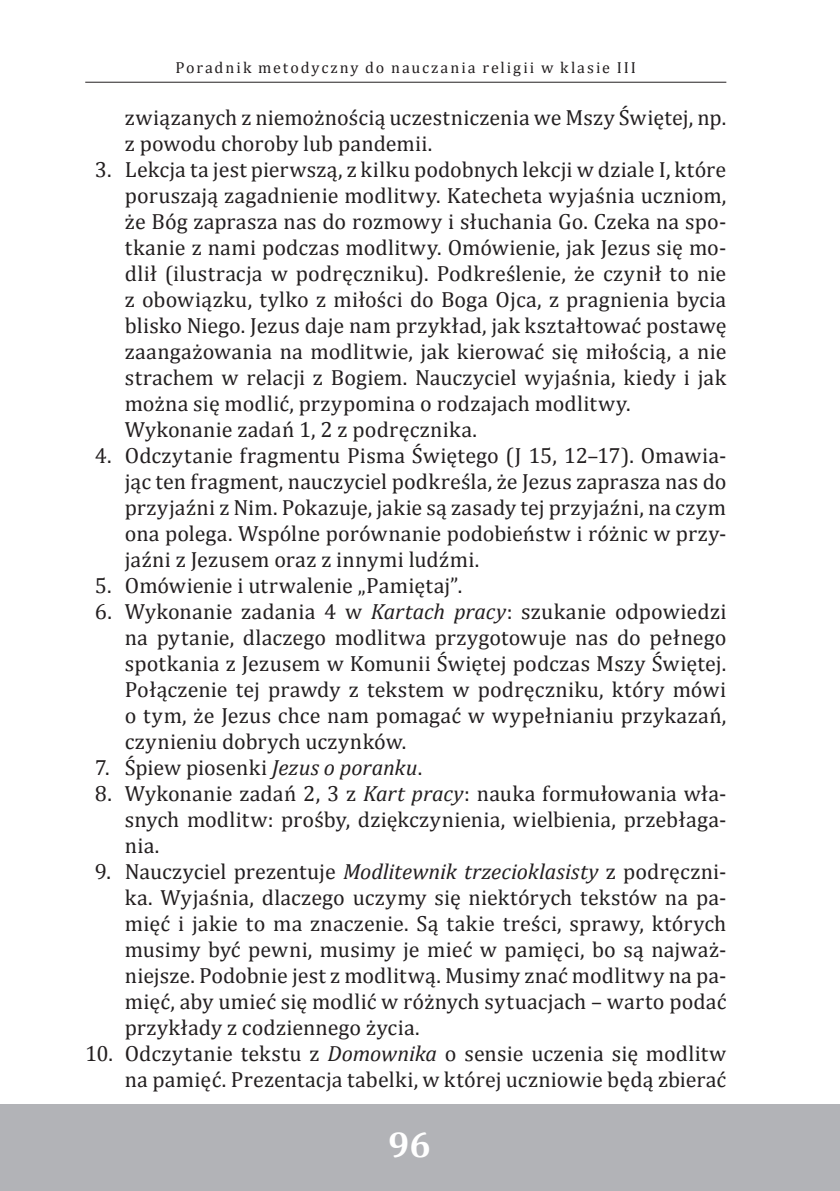
<style>
.page{position:relative;width:840px;height:1191px;background:#fff}
.page>*{position:absolute;margin:0;border:0;box-sizing:border-box;transform-origin:0 0}
.t1{font:700 36px "Cambria";color:#fff}
.t2{font:22px/26px "Cambria";letter-spacing:.01em;color:#231f20;text-align:justify}
.t3{font:16px "Cambria";letter-spacing:.12em;color:#231f20}
.s1{font-style:italic}
</style>
<div class="page">
<div style="left:0;top:1104px;width:839px;height:87px;background:#b2b3b7"></div>
<hr style="left:85px;top:82px;width:641px;height:1px;background:#231f20">
<p class="t3" style="left:175px;top:58px;width:462px">Poradnik metodyczny do nauczania religii w klasie III</p>
<p class="t2" style="left:125px;top:104px;width:602px">związanych z niemożnością uczestniczenia we Mszy Świętej, np. z powodu choroby lub pandemii.</p>
<p class="t2" style="left:125px;top:156px;width:602px;text-align:left;text-indent:-30px">3. Lekcja ta jest pierwszą, z kilku podobnych lekcji w dziale I, które poruszają zagadnienie modlitwy. Katecheta wyjaśnia uczniom, że Bóg zaprasza nas do rozmowy i słuchania Go. Czeka na spo&shy;tkanie z nami podczas modlitwy. Omówienie, jak Jezus się mo&shy;dlił (ilustracja w podręczniku). Podkreślenie, że czynił to nie z obowiązku, tylko z miłości do Boga Ojca, z pragnienia bycia blisko Niego. Jezus daje nam przykład, jak kształtować postawę zaangażowania na modlitwie, jak kierować się miłością, a nie strachem w relacji z Bogiem. Nauczyciel wyjaśnia, kiedy i jak można się modlić, przypomina o rodzajach modlitwy.<br>Wykonanie zadań 1, 2 z podręcznika.</p>
<p class="t2" style="left:125px;top:442px;width:602px;text-indent:-30px">4. Odczytanie fragmentu Pisma Świętego (J 15, 12–17). Omawia&shy;jąc ten fragment, nauczyciel podkreśla, że Jezus zaprasza nas do przyjaźni z Nim. Pokazuje, jakie są zasady tej przyjaźni, na czym ona polega. Wspólne porównanie podobieństw i różnic w przy&shy;jaźni z Jezusem oraz z innymi ludźmi.</p>
<p class="t2" style="left:95px;top:572px;width:369px">5. Omówienie i utrwalenie „Pamiętaj”.</p>
<p class="t2" style="left:125px;top:598px;width:602px;text-indent:-30px">6. Wykonanie zadania 4 w <span class="s1">Kartach pracy</span>: szukanie odpowiedzi na pytanie, dlaczego modlitwa przygotowuje nas do pełnego spotkania z Jezusem w Komunii Świętej podczas Mszy Świętej.<br>Połączenie tej prawdy z tekstem w podręczniku, który mówi o tym, że Jezus chce nam pomagać w wypełnianiu przykazań, czynieniu dobrych uczynków.</p>
<p class="t2" style="left:95px;top:754px;width:329px">7. Śpiew piosenki <span class="s1">Jezus o poranku</span>.</p>
<p class="t2" style="left:125px;top:780px;width:602px;text-indent:-30px">8. Wykonanie zadań 2, 3 z <span class="s1">Kart pracy</span>: nauka formułowania wła&shy;snych modlitw: prośby, dziękczynienia, wielbienia, przebłaga&shy;nia.</p>
<p class="t2" style="left:125px;top:858px;width:602px;text-indent:-30px">9. Nauczyciel prezentuje <span class="s1">Modlitewnik trzecioklasisty</span> z podręczni&shy;ka. Wyjaśnia, dlaczego uczymy się niektórych tekstów na pa&shy;mięć i jakie to ma znaczenie. Są takie treści, sprawy, których musimy być pewni, musimy je mieć w pamięci, bo są najważ&shy;niejsze. Podobnie jest z modlitwą. Musimy znać modlitwy na pa&shy;mięć, aby umieć się modlić w różnych sytuacjach – warto podać przykłady z codziennego życia.</p>
<p class="t2" style="left:85px;top:1040px;width:642px;text-align:right">10. Odczytanie tekstu z <span class="s1">Domownika</span> o sensie uczenia się modlitw na pamięć. Prezentacja tabelki, w której uczniowie będą zbierać</p>
<p class="t1" style="left:388px;top:1118px;width:44px">96</p>
</div>
